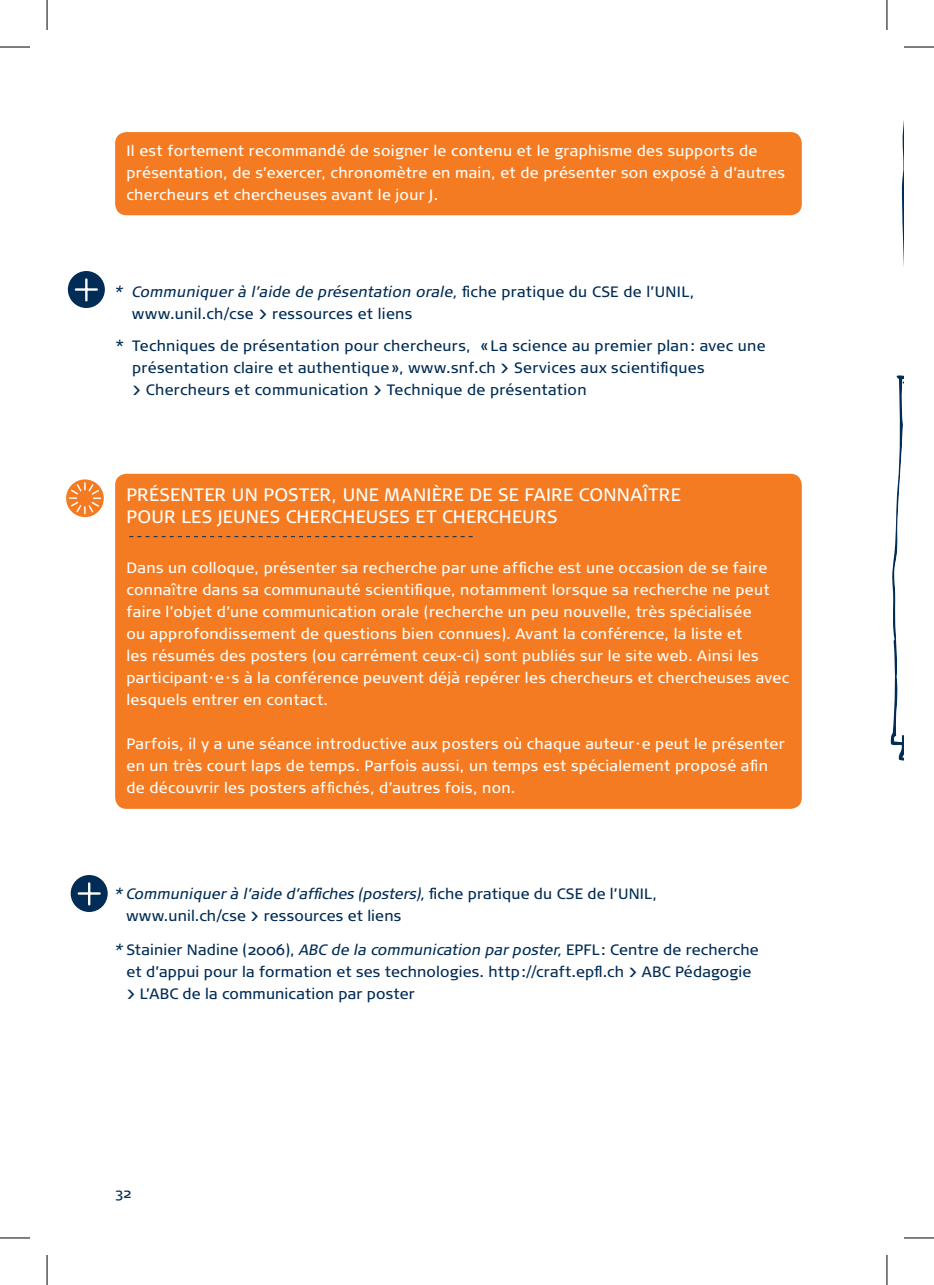
<style>
.page{position:relative;width:934px;height:1285px;background:#fff}
.page>*{position:absolute;margin:0;border:0;box-sizing:border-box;transform-origin:0 0}
.t1{font:18px "Signa Normal";letter-spacing:.015em;color:#fff}
.t2{font:15px/22px "Signa Normal";letter-spacing:.02em;color:#fff}
.t3{font:15px/22px "Signa Normal";letter-spacing:.02em;color:#002c55}
.t4{font:14px "Signa Normal";color:#002c55}
.s1{font-style:italic}
</style>
<div class="page">
<div style="left:115px;top:132px;width:686px;height:83px;background:#f47b21;border-radius:11px"></div>
<div style="left:115px;top:474px;width:686px;height:335px;background:#f47b21;border-radius:11px"></div>
<svg style="left:129px;top:536px;width:343px;height:1px"></svg>
<svg style="left:890px;top:132px;width:13px;height:629px"></svg>
<div style="left:68px;top:271px;width:37px;height:37px;background:#002c55;border-radius:50%"></div>
<hr style="left:85px;top:279px;width:2px;height:21px;background:#fff">
<hr style="left:76px;top:288px;width:21px;height:3px;background:#fff">
<div style="left:71px;top:875px;width:37px;height:37px;background:#002c55;border-radius:50%"></div>
<hr style="left:88px;top:883px;width:2px;height:21px;background:#fff">
<hr style="left:79px;top:892px;width:21px;height:2px;background:#fff">
<svg style="left:66px;top:479px;width:38px;height:38px"></svg>
<svg style="left:68px;top:481px;width:34px;height:34px"></svg>
<hr style="left:0;top:47px;width:30px;height:1px;background:#000">
<hr style="left:903px;top:47px;width:30px;height:1px;background:#000">
<hr style="left:0;top:1237px;width:30px;height:1px;background:#000">
<hr style="left:903px;top:1237px;width:30px;height:1px;background:#000">
<hr style="left:47px;top:0;width:1px;height:30px;background:#000">
<hr style="left:47px;top:1255px;width:1px;height:30px;background:#000">
<hr style="left:886px;top:0;width:1px;height:30px;background:#000">
<hr style="left:886px;top:1255px;width:1px;height:30px;background:#000">
<p class="t2" style="left:126px;top:140px;width:659px">Il est fortement recommandé de soigner le contenu et le graphisme des supports de présentation, de s’exercer, chronomètre en main, et de présenter son exposé à d’autres chercheurs et chercheuses avant le jour J.</p>
<p class="t3" style="left:132px;top:280px;width:563px;text-indent:-17px"><span class="s1">* Communiquer à l’aide de présentation orale,</span> fiche pratique du CSE de l’UNIL, www.unil.ch/cse &gt; ressources et liens</p>
<p class="t3" style="left:132px;top:334px;width:634px;text-indent:-17px">* Techniques de présentation pour chercheurs, «La science au premier plan: avec une présentation claire et authentique», www.snf.ch &gt; Services aux scientifiques<br>&gt; Chercheurs et communication &gt; Technique de présentation</p>
<p class="t1" style="left:126px;top:484px;width:45px">Présente</p>
<p class="t1" style="left:214px;top:484px;width:141px">r un poster, une</p>
<p class="t1" style="left:384px;top:484px;width:296px">mani ère de se fai re connaître</p>
<p class="t1" style="left:126px;top:506px;width:66px">pour les</p>
<p class="t1" style="left:217px;top:506px;width:12px">jeunes</p>
<p class="t1" style="left:285px;top:506px;width:82px">chercheuses</p>
<p class="t1" style="left:415px;top:506px;width:142px">et chercheu rs</p>
<p class="t2" style="left:126px;top:557px;width:664px">Dans un colloque, présenter sa recherche par une affiche est une occasion de se faire connaître dans sa communauté scientifique, notamment lorsque sa recherche ne peut faire l’objet d’une communication orale (recherche un peu nouvelle, très spécialisée<br>ou approfondissement de questions bien connues). Avant la conférence, la liste et<br>les résumés des posters (ou carrément ceux-ci) sont publiés sur le site web. Ainsi les participant·e·s à la conférence peuvent déjà repérer les chercheurs et chercheuses avec lesquels entrer en contact.</p>
<p class="t2" style="left:126px;top:733px;width:659px">Parfois, il y a une séance introductive aux posters où chaque auteur·e peut le présenter en un très court laps de temps. Parfois aussi, un temps est spécialement proposé afin de découvrir les posters affichés, d’autres fois, non.</p>
<p class="t3" style="left:126px;top:883px;width:531px;text-indent:-11px"><span class="s1">* Communiquer à l’aide d’affiches (posters),</span> fiche pratique du CSE de l’UNIL, www.unil.ch/cse &gt; ressources et liens</p>
<p class="t3" style="left:126px;top:939px;width:633px;text-indent:-11px"><span class="s1">*</span> Stainier Nadine (2006), <span class="s1">ABC de la communication par poster,</span> EPFL: Centre de recherche et d’appui pour la formation et ses technologies. http://craft.epfl.ch &gt; ABC Pédagogie &gt; L’ABC de la communication par poster</p>
<p class="t4" style="left:115px;top:1184px;width:17px">32</p>
</div>
